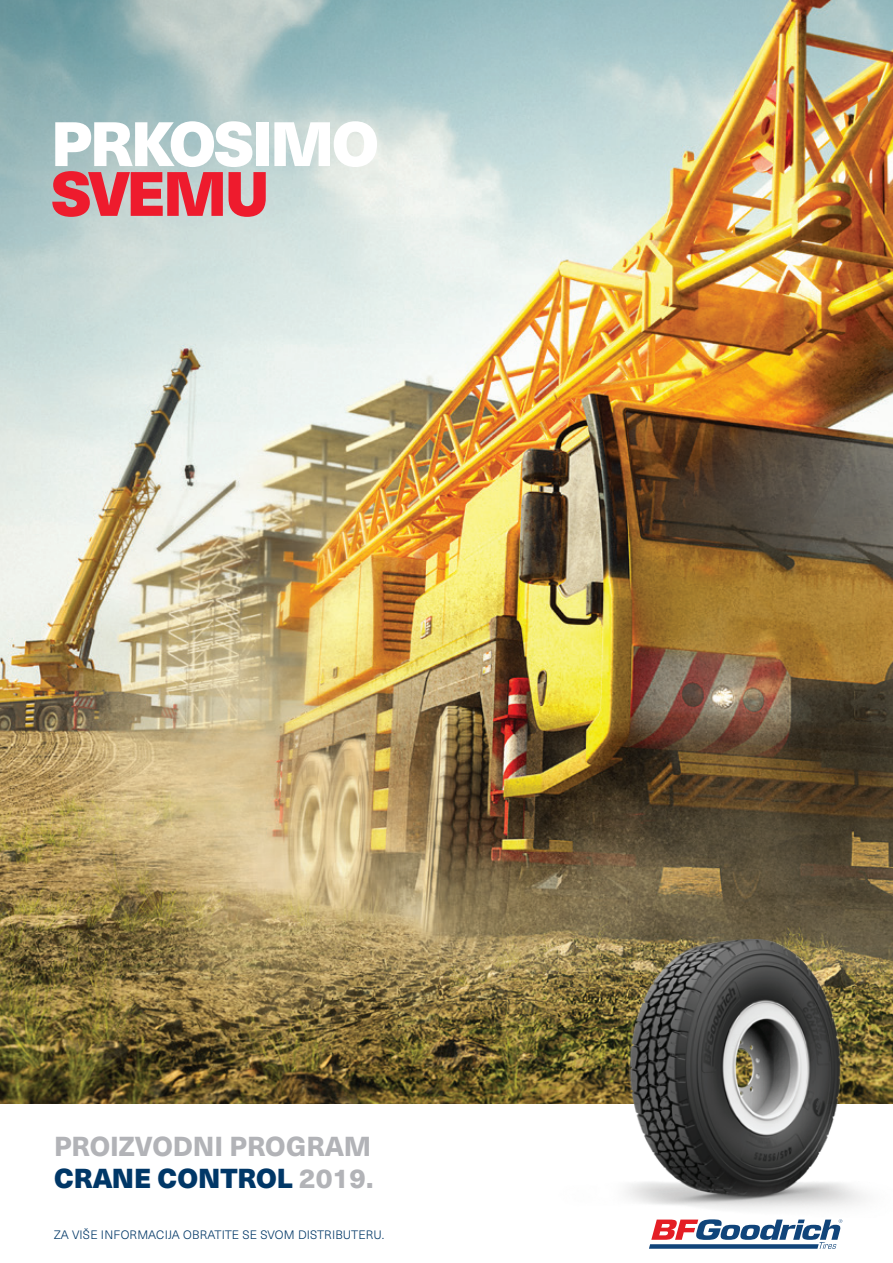
<style>
.page{position:relative;width:893px;height:1263px;background:#fff}
.page>*{position:absolute;margin:0;border:0;box-sizing:border-box;transform-origin:0 0}
.t1{font:900 61.5px "Neue Haas Unica W1 G";letter-spacing:-.04em;color:#fff}
.t2{font:900 61.5px "Neue Haas Unica W1 G";letter-spacing:-.05em;color:#ee1b2d}
.t3{font:800 27px/32.4px "Neue Haas Unica W1 G";color:#b2b3b7}
.t4{font:300 12px "Neue Haas Unica W1 G";letter-spacing:.02em;color:#003767}
.s1{font-weight:900;color:#003767}
</style>
<div class="page">
<img style="left:0;top:0;width:893px;height:1104px">
<svg style="left:649px;top:1219px;width:193px;height:30px"></svg>
<img style="left:544px;top:940px;width:349px;height:270px">
<h1 class="t1" style="left:51px;top:95px;width:329px">PRKOSIMO</h1>
<h1 class="t2" style="left:51px;top:145px;width:220px">SVEMU</h1>
<h2 class="t3" style="left:54px;top:1128px;width:321px">PROIZVODNI PROGRAM<br><span class="s1">CRANE CONTROL</span> 2019.</h2>
<p class="t4" style="left:54px;top:1226px;width:332px">ZA VIŠE INFORMACIJA OBRATITE SE SVOM DISTRIBUTERU.</p>
</div>
